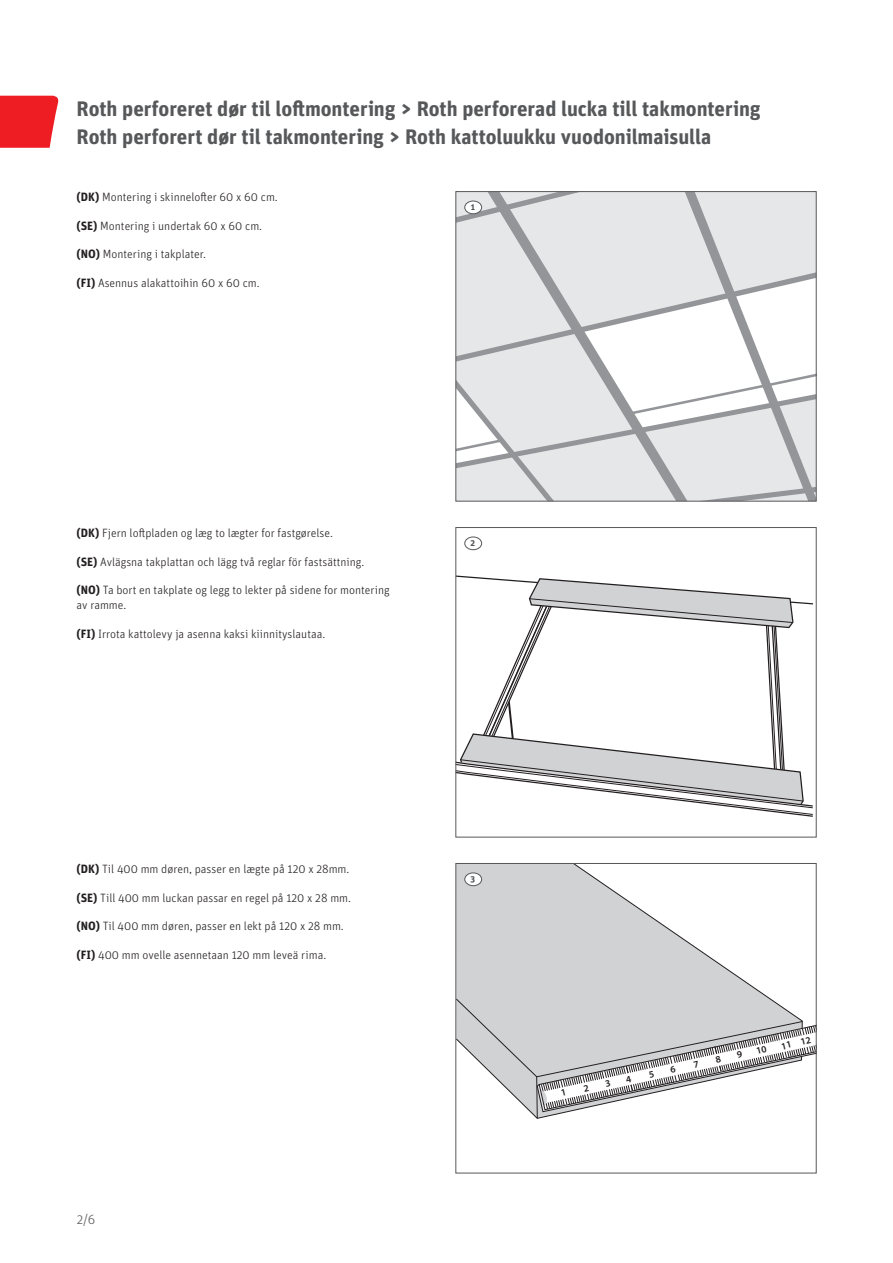
<style>
.page{position:relative;width:893px;height:1263px;background:#fff}
.page>*{position:absolute;margin:0;border:0;box-sizing:border-box;transform-origin:0 0}
.t1{font:700 21px "Unit OT";letter-spacing:-.005em;color:#57585a}
.t2{font:300 13.5px "Unit OT";color:#57585a}
.t3{font:300 12px/14.4px "Unit OT";color:#231f20}
.t4{font:600 9.75px "Myriad Pro";color:#231f20}
.t5{font:700 9px "Unit OT";color:#57585a}
.s1{font-weight:700}
</style>
<div class="page">
<svg style="left:0;top:96px;width:59px;height:52px;background:#ef3036"></svg>
<svg style="left:458px;top:193px;width:356px;height:306px"></svg>
<div style="left:456px;top:191px;width:360px;height:310px;border:1px solid #57585a"></div>
<svg style="left:458px;top:865px;width:312px;height:133px"></svg>
<svg style="left:458px;top:575px;width:355px;height:242px"></svg>
<div style="left:465px;top:201px;width:17px;height:13px;background:#fff;border-radius:50%"></div>
<div style="left:465px;top:201px;width:17px;height:13px;border:1px solid #57585a;border-radius:50%"></div>
<div style="left:465px;top:537px;width:17px;height:13px;border:1px solid #57585a;border-radius:50%"></div>
<div style="left:465px;top:873px;width:17px;height:13px;background:#fff;border-radius:50%"></div>
<div style="left:465px;top:873px;width:17px;height:13px;border:1px solid #57585a;border-radius:50%"></div>
<svg style="left:455px;top:998px;width:362px;height:121px"></svg>
<p class="t1" style="left:77px;top:95px;width:686px">Roth perforeret dør til loftmontering &gt; Roth perforerad lucka till takmontering</p>
<p class="t1" style="left:77px;top:123px;width:636px">Roth perforert dør til takmontering &gt; Roth kattoluukku vuodonilmaisulla</p>
<p class="t3" style="left:77px;top:190px;width:203px"><span class="s1">(DK)</span> Montering i skinnelofter 60 x 60 cm.</p>
<p class="t3" style="left:77px;top:218px;width:187px"><span class="s1">(SE)</span> Montering i undertak 60 x 60 cm.</p>
<p class="t3" style="left:77px;top:247px;width:131px"><span class="s1">(NO)</span> Montering i takplater.</p>
<p class="t3" style="left:77px;top:276px;width:185px"><span class="s1">(FI)</span> Asennus alakattoihin 60 x 60 cm.</p>
<p class="t5" style="left:471px;top:201px;width:6px">1</p>
<p class="t3" style="left:77px;top:525px;width:258px"><span class="s1">(DK)</span> Fjern loftpladen og læg to lægter for fastgørelse.</p>
<p class="t3" style="left:77px;top:554px;width:289px"><span class="s1">(SE)</span> Avlägsna takplattan och lägg två reglar för fastsättning.</p>
<p class="t3" style="left:77px;top:583px;width:315px"><span class="s1">(NO)</span> Ta bort en takplate og legg to lekter på sidene for montering av ramme.</p>
<p class="t3" style="left:77px;top:626px;width:250px"><span class="s1">(FI)</span> Irrota kattolevy ja asenna kaksi kiinnityslautaa.</p>
<p class="t5" style="left:471px;top:537px;width:6px">2</p>
<p class="t3" style="left:77px;top:861px;width:274px"><span class="s1">(DK)</span> Til 400 mm døren, passer en lægte på 120 x 28mm.</p>
<p class="t3" style="left:77px;top:890px;width:276px"><span class="s1">(SE)</span> Till 400 mm luckan passar en regel på 120 x 28 mm.</p>
<p class="t3" style="left:77px;top:919px;width:269px"><span class="s1">(NO)</span> Til 400 mm døren, passer en lekt på 120 x 28 mm.</p>
<p class="t3" style="left:77px;top:948px;width:251px"><span class="s1">(FI)</span> 400 mm ovelle asennetaan 120 mm leveä rima.</p>
<p class="t5" style="left:471px;top:873px;width:6px">3</p>
<p class="t2" style="left:77px;top:1211px;width:20px">2/6</p>
<p class="t4" style="left:780px;top:1040px;width:32px;rotate:-13deg">11 12</p>
</div>
